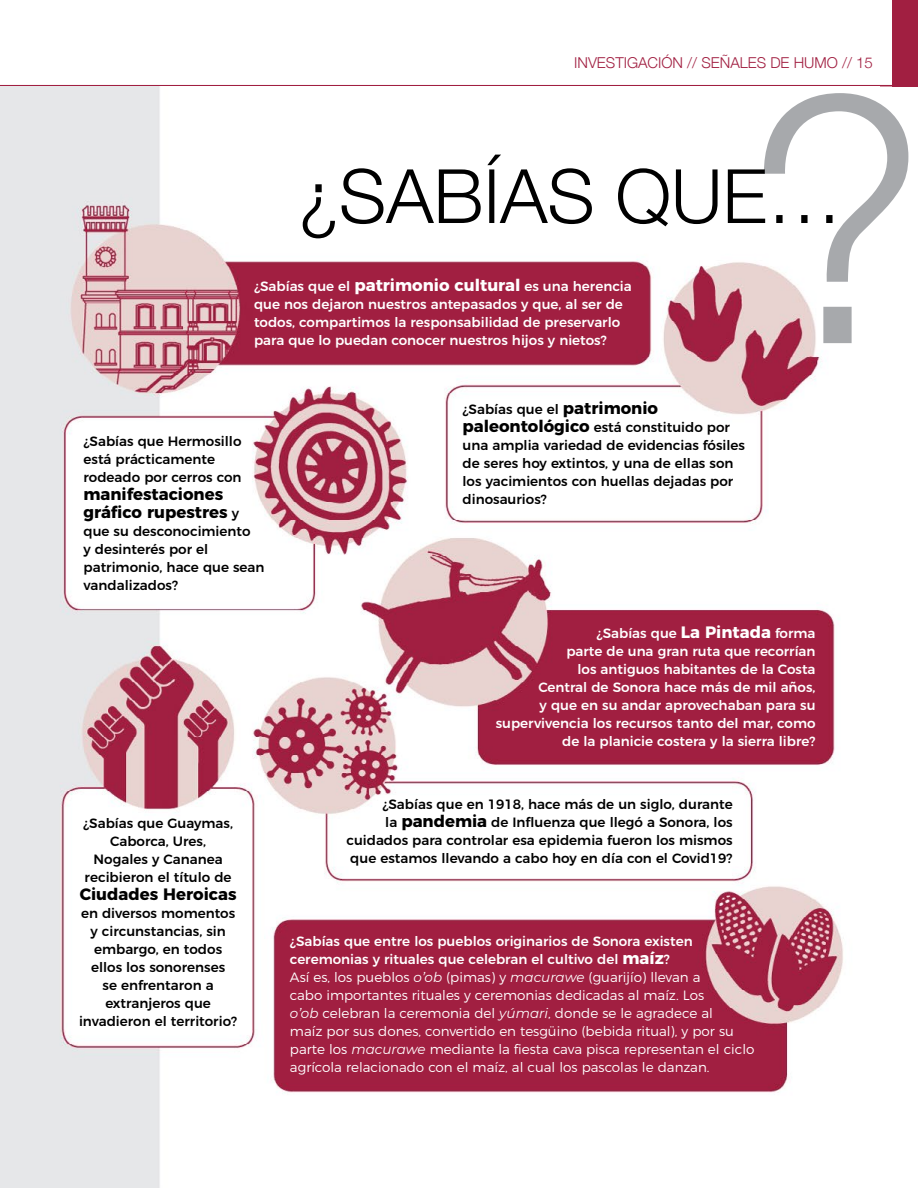
<style>
.page{position:relative;width:918px;height:1188px;background:#fff}
.page>*{position:absolute;margin:0;border:0;box-sizing:border-box;transform-origin:0 0}
.t1{font:300 75px "Helvetica Neue";color:#000}
.t2{font:700 16.5px/18px "Montserrat";color:#000}
.t3{font:300 15px "Helvetica Neue";color:#a11f41}
.t4{font:500 13.5px/18px "Montserrat";color:#000}
.t5{font:300 13.5px/18px "Montserrat";color:#fff}
.t6{font:500 13.5px/18px "Montserrat";color:#fff}
.s1{font-weight:700;font-size:16.5px}
.s2{font-weight:500;font-size:13.5px}
.s3{font-weight:500}
.s4{font-weight:400;font-style:italic}
</style>
<div class="page">
<div style="left:892px;top:0;width:26px;height:86px;background:#a11f41"></div>
<hr style="left:0;top:85px;width:918px;height:1px;background:#a11f41">
<img style="left:0;top:86px;width:851px;height:1102px">
<svg style="left:764px;top:93px;width:144px;height:250px"></svg>
<p class="t3" style="left:574px;top:50px;width:300px">INVESTIGACIÓN // SEÑALES DE HUMO // 15</p>
<h1 class="t1" style="left:299px;top:136px;width:545px">¿SABÍAS QUE…</h1>
<p class="t6" style="left:254px;top:276px;width:379px">¿Sabías que el <span class="s1">patrimonio cultural</span> es una herencia que nos dejaron nuestros antepasados y que, al ser de todos, compartimos la responsabilidad de preservarlo para que lo puedan conocer nuestros hijos y nietos?</p>
<p class="t4" style="left:84px;top:431px;width:160px">¿Sabías que Hermosillo está prácticamente rodeado por cerros con</p>
<p class="t2" style="left:84px;top:484px;width:157px">manifestaciones gráfico rupestres <span class="s2">y</span></p>
<p class="t4" style="left:84px;top:521px;width:183px">que su desconocimiento<br>y desinterés por el patrimonio, hace que sean vandalizados?</p>
<p class="t4" style="left:83px;top:814px;width:151px;text-align:center">¿Sabías que Guaymas,<br>Caborca, Ures,<br>Nogales y Cananea recibieron el título de</p>
<p class="t2" style="left:80px;top:884px;width:158px">Ciudades Heroicas</p>
<p class="t4" style="left:79px;top:904px;width:160px;text-align:center">en diversos momentos y circunstancias, sin embargo, en todos ellos los sonorenses<br>se enfrentaron a extranjeros que invadieron el territorio?</p>
<p class="t4" style="left:463px;top:399px;width:284px">¿Sabías que el <span class="s1">patrimonio paleontológico</span> está constituido por una amplia variedad de evidencias fósiles de seres hoy extintos, y una de ellas son los yacimientos con huellas dejadas por dinosaurios?</p>
<p class="t6" style="left:496px;top:623px;width:321px;text-align:right">¿Sabías que <span class="s1">La Pintada</span> forma<br>parte de una gran ruta que recorrían<br>los antiguos habitantes de la Costa<br>Central de Sonora hace más de mil años,<br>y que en su andar aprovechaban para su supervivencia los recursos tanto del mar, como de la planicie costera y la sierra libre?</p>
<p class="t4" style="left:346px;top:794px;width:388px;text-align:right">¿Sabías que en 1918, hace más de un siglo, durante<br>la <span class="s1">pandemia</span> de Influenza que llegó a Sonora, los cuidados para controlar esa epidemia fueron los mismos que estamos llevando a cabo hoy en día con el Covid19?</p>
<p class="t5" style="left:290px;top:931px;width:466px"><span class="s3">¿Sabías que entre los pueblos originarios de Sonora existen ceremonias y rituales que celebran el cultivo del</span> <span class="s1">maíz</span><span class="s3">?<br></span>Así es, los pueblos <span class="s4">o’ob</span> (pimas) y <span class="s4">macurawe</span> (guarijío) llevan a<br>cabo importantes rituales y ceremonias dedicadas al maíz. Los<br><span class="s4">o’ob</span> celebran la ceremonia del <span class="s4">yúmari</span>, donde se le agradece al<br>maíz por sus dones, convertido en tesgüino (bebida ritual), y por su parte los <span class="s4">macurawe</span> mediante la fiesta cava pisca representan el ciclo agrícola relacionado con el maíz, al cual los pascolas le danzan.</p>
</div>
